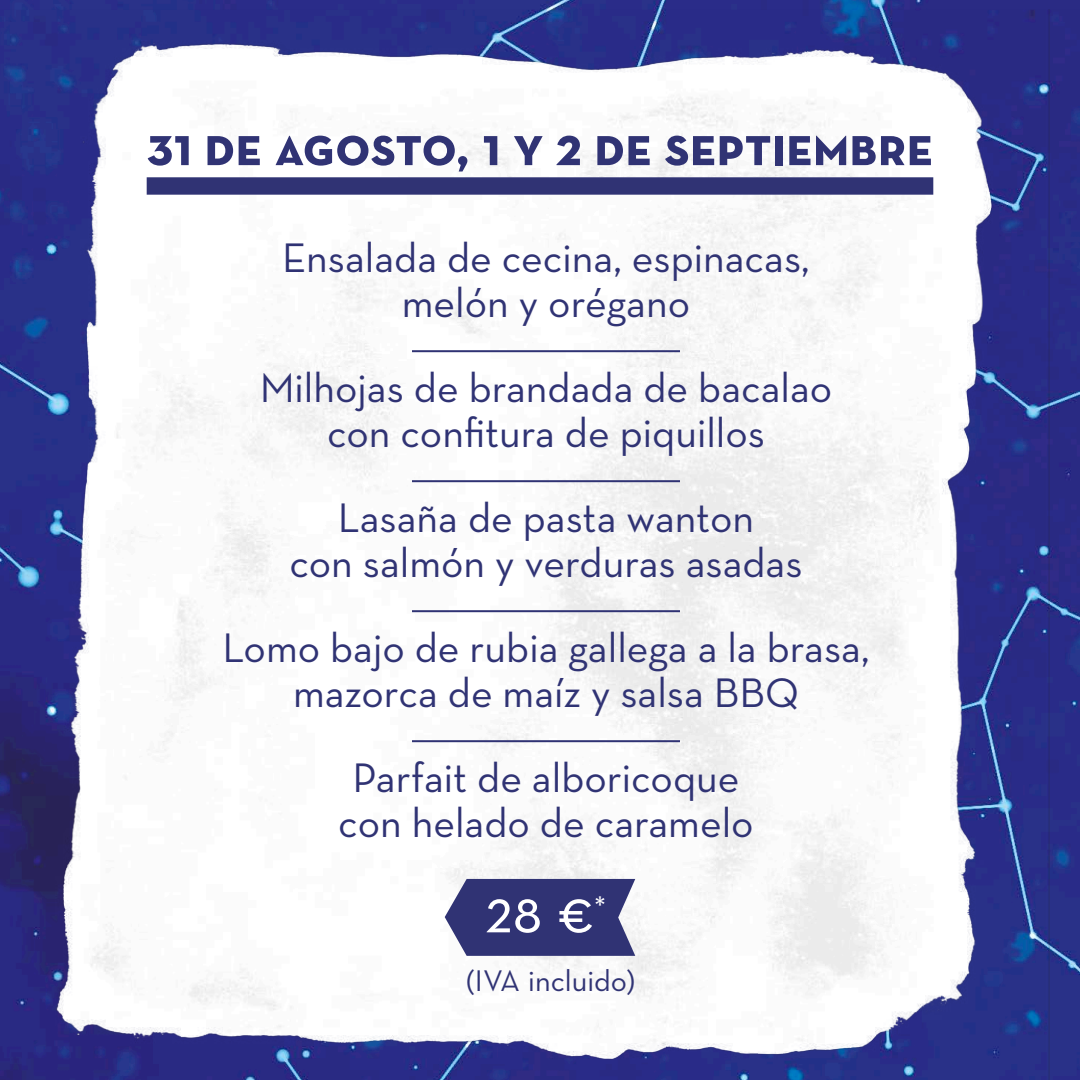
<style>
.page{position:relative;width:1080px;height:1080px;background:#fff}
.page>*{position:absolute;margin:0;border:0;box-sizing:border-box;transform-origin:0 0}
.t1{font:64.8px "Neutra Text Book SC";color:#fff}
.t2{font:55.6px "Neutra Text Bold SC";color:#303374}
.líneas_con_separació{font:42px/45px "Neutra Text";color:#303374;text-align:center}
.línea_final{font:42px/45px "Neutra Text";color:#303374;text-align:center}
.t3{font:30.4px "Neutra Text";color:#303374}
.t4{font:30.4px "Neutra Text";color:#fff}
</style>
<div class="page">
<img style="left:0;top:9px;width:1080px;height:1071px">
<div style="left:147px;top:177px;width:786px;height:18px;background:#303374"></div>
<svg style="left:445px;top:879px;width:190px;height:77px"></svg>
<hr style="left:412px;top:350px;width:268px;height:2px;background:#303374">
<hr style="left:412px;top:480px;width:268px;height:2px;background:#303374">
<hr style="left:412px;top:610px;width:268px;height:2px;background:#303374">
<hr style="left:412px;top:740px;width:268px;height:2px;background:#303374">
<p class="t2" style="left:147px;top:112px;width:788px">31 de agosto, 1 y 2 de septiembre</p>
<p class="líneas_con_separació" style="left:282px;top:235px;width:529px">Ensalada de cecina, espinacas, melón y orégano</p>
<p class="líneas_con_separació" style="left:260px;top:365px;width:574px">Milhojas de brandada de bacalao con confitura de piquillos</p>
<p class="líneas_con_separació" style="left:289px;top:495px;width:515px">Lasaña de pasta wanton<br>con salmón y verduras asadas</p>
<p class="líneas_con_separació" style="left:222px;top:625px;width:649px">Lomo bajo de rubia gallega a la brasa, mazorca de maíz y salsa BBQ</p>
<p class="línea_final" style="left:338px;top:755px;width:417px">Parfait de alboricoque con helado de caramelo</p>
<p class="t1" style="left:485px;top:871px;width:111px">28 €</p>
<p class="t4" style="left:594px;top:889px;width:13px">*</p>
<p class="t3" style="left:466px;top:963px;width:171px">(IVA incluido)</p>
</div>
